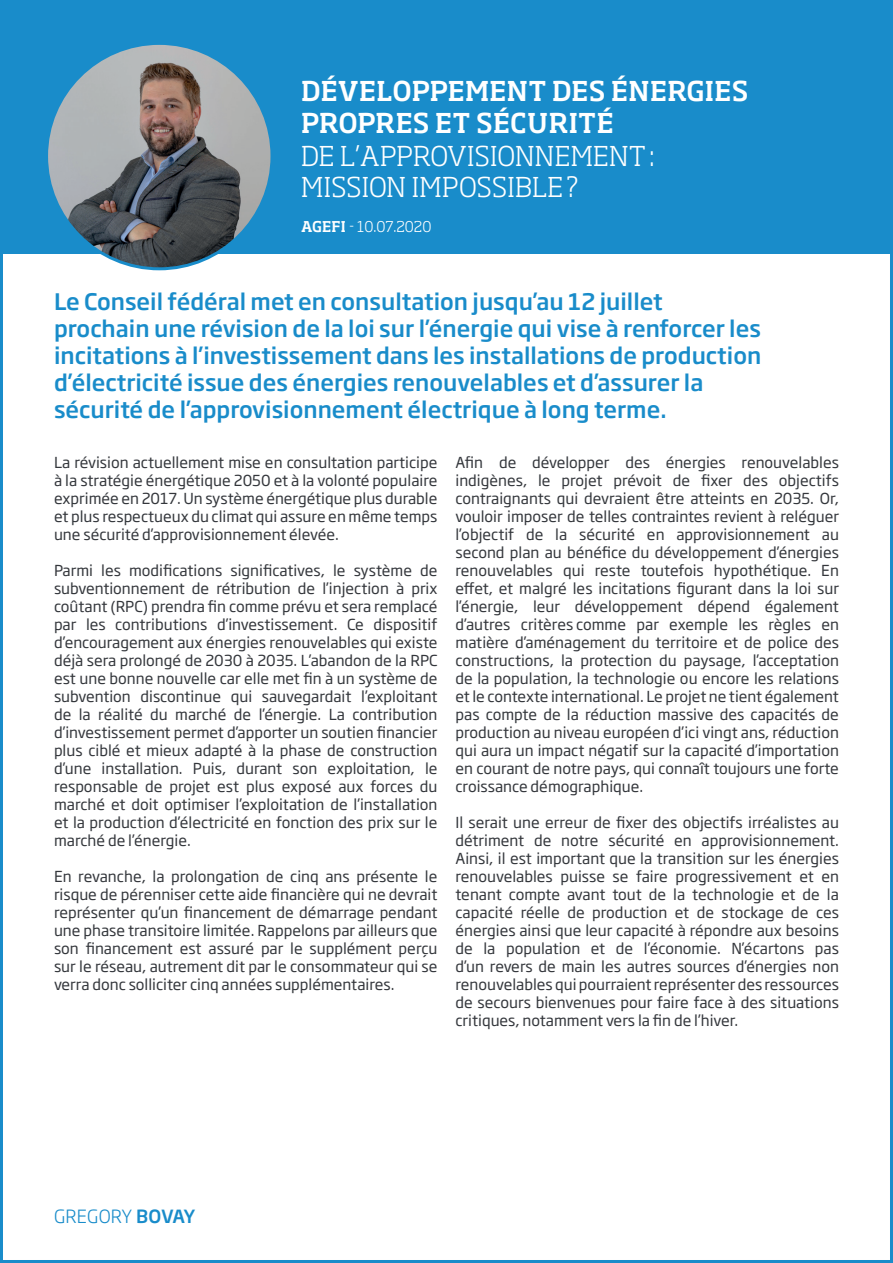
<style>
.page{position:relative;width:893px;height:1263px;background:#fff}
.page>*{position:absolute;margin:0;border:0;box-sizing:border-box;transform-origin:0 0}
.t1{font:500 27px/32.4px "Soho Std";letter-spacing:.015em;color:#fff}
.t2{font:300 27px/31.5px "Soho Std";letter-spacing:.015em;color:#fff}
.t3{font:500 22.5px/27px "Soho Gothic Pro";color:#198cca}
.t4{font:300 18px "Soho Gothic Pro";letter-spacing:.015em;color:#198cca}
.t5{font:15px/18px "Soho Gothic Pro";color:#34373c;text-align:justify}
.t6{font:300 14.7px "Soho Std";color:#fff}
.s1{font-weight:500}
</style>
<div class="page">
<div style="left:0;top:0;width:893px;height:253px;background:#198cca"></div>
<img style="left:47px;top:43px;width:225px;height:226px;border-radius:113px">
<h1 class="t1" style="left:301px;top:74px;width:449px">DÉVELOPPEMENT DES ÉNERGIES<br>PROPRES ET SÉCURITÉ</h1>
<h1 class="t2" style="left:301px;top:140px;width:355px">DE L’APPROVISIONNEMENT:<br>MISSION IMPOSSIBLE?</h1>
<p class="t6" style="left:301px;top:218px;width:132px"><span class="s1">AGEFI</span> - 10.07.2020</p>
<p class="t3" style="left:54px;top:286px;width:709px">Le Conseil fédéral met en consultation jusqu’au 12 juillet prochain une révision de la loi sur l’énergie qui vise à renforcer les incitations à l’investissement dans les installations de production d’électricité issue des énergies renouvelables et d’assurer la sécurité de l’approvisionnement électrique à long terme.</p>
<p class="t5" style="left:54px;top:452px;width:385px">La révision actuellement mise en consultation participe à la stratégie énergétique 2050 et à la volonté populaire exprimée en 2017. Un système énergétique plus durable et plus respectueux du climat qui assure en même temps une sécurité d’approvisionnement élevée.</p>
<p class="t5" style="left:54px;top:560px;width:385px">Parmi les modifications significatives, le système de subventionnement de rétribution de l’injection à prix coûtant (RPC) prendra fin comme prévu et sera remplacé par les contributions d’investissement. Ce dispositif d’encouragement aux énergies renouvelables qui existe déjà sera prolongé de 2030 à 2035. L’abandon de la RPC est une bonne nouvelle car elle met fin à un système de subvention discontinue qui sauvegardait l’exploitant de la réalité du marché de l’énergie. La contribution d’investissement permet d’apporter un soutien financier plus ciblé et mieux adapté à la phase de construction d’une installation. Puis, durant son exploitation, le responsable de projet est plus exposé aux forces du marché et doit optimiser l’exploitation de l’installation et la production d’électricité en fonction des prix sur le marché de l’énergie.</p>
<p class="t5" style="left:54px;top:866px;width:385px">En revanche, la prolongation de cinq ans présente le risque de pérenniser cette aide financière qui ne devrait représenter qu’un financement de démarrage pendant une phase transitoire limitée. Rappelons par ailleurs que son financement est assuré par le supplément perçu sur le réseau, autrement dit par le consommateur qui se verra donc solliciter cinq années supplémentaires.</p>
<p class="t5" style="left:455px;top:452px;width:385px">Afin de développer des énergies renouvelables indigènes, le projet prévoit de fixer des objectifs contraignants qui devraient être atteints en 2035. Or, vouloir imposer de telles contraintes revient à reléguer l’objectif de la sécurité en approvisionnement au second plan au bénéfice du développement d’énergies renouvelables qui reste toutefois hypothétique. En effet, et malgré les incitations figurant dans la loi sur l’énergie, leur développement dépend également d’autres critères comme par exemple les règles en matière d’aménagement du territoire et de police des constructions, la protection du paysage, l’acceptation de la population, la technologie ou encore les relations et le contexte international. Le projet ne tient également pas compte de la réduction massive des capacités de production au niveau européen d’ici vingt ans, réduction qui aura un impact négatif sur la capacité d’importation en courant de notre pays, qui connaît toujours une forte croissance démographique.</p>
<p class="t5" style="left:455px;top:812px;width:385px">Il serait une erreur de fixer des objectifs irréalistes au détriment de notre sécurité en approvisionnement.<br>Ainsi, il est important que la transition sur les énergies renouvelables puisse se faire progressivement et en tenant compte avant tout de la technologie et de la capacité réelle de production et de stockage de ces énergies ainsi que leur capacité à répondre aux besoins de la population et de l’économie. N’écartons pas d’un revers de main les autres sources d’énergies non renouvelables qui pourraient représenter des ressources de secours bienvenues pour faire face à des situations critiques, notamment vers la fin de l’hiver.</p>
<p class="t4" style="left:54px;top:1202px;width:143px">GREGORY <span class="s1">BOVAY</span></p>
</div>
